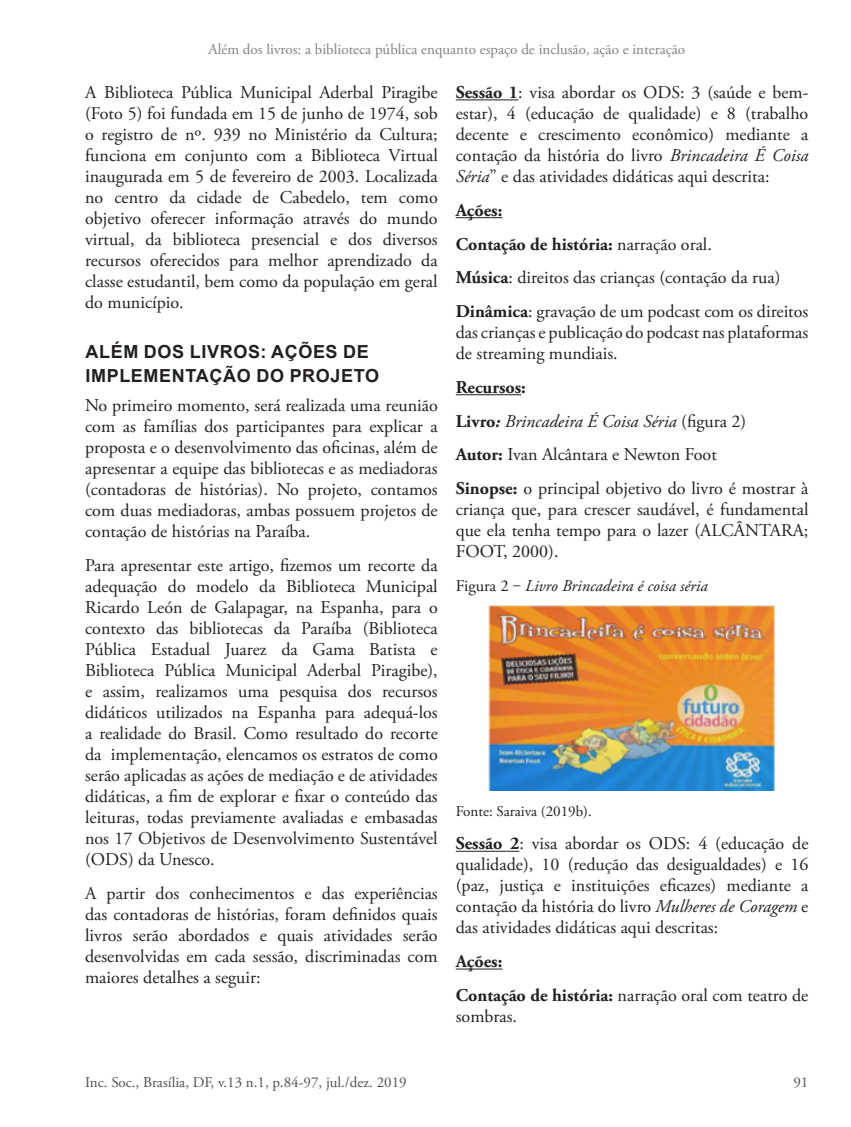
<style>
.page{position:relative;width:851px;height:1127px;background:#fff}
.page>*{position:absolute;margin:0;border:0;box-sizing:border-box;transform-origin:0 0}
.Corpo_de_Texto{font:18px/21px "Adobe Garamond Pro";color:#231f20;text-align:justify}
.Corpo_de_Texto-2{font:700 18px "Adobe Garamond Pro";color:#231f20}
.Ci_Inf__Seção_de_art{font:700 18px/24px "Arial";letter-spacing:.035em;color:#231f20}
.Corpo_de_Texto-3{font:italic 18px "Adobe Garamond Pro";color:#231f20}
.Ci_Inf__Título_image{font:italic 16.5px "Adobe Garamond Pro";color:#231f20}
.t1{font:15px "Adobe Garamond Pro";color:#808285}
.t2{font:15px "Adobe Garamond Pro";color:#524f4f}
.Fonte{font:15px "Adobe Garamond Pro";color:#231f20}
.s1{font-weight:700}
.s2{font-style:italic}
.s3{font-weight:400}
.s4{font-weight:700;font-style:normal}
.s5{font-style:normal}
</style>
<div class="page">
<hr style="left:455px;top:99px;width:63px;height:1px;background:#231f20">
<hr style="left:455px;top:217px;width:47px;height:1px;background:#231f20">
<hr style="left:455px;top:394px;width:66px;height:1px;background:#231f20">
<hr style="left:455px;top:851px;width:64px;height:1px;background:#231f20">
<hr style="left:455px;top:968px;width:47px;height:1px;background:#231f20">
<img style="left:487px;top:605px;width:289px;height:185px">
<p class="t1" style="left:208px;top:40px;width:478px">Além dos livros: a biblioteca pública enquanto espaço de inclusão, ação e interação</p>
<p class="Corpo_de_Texto" style="left:85px;top:83px;width:354px">A Biblioteca Pública Municipal Aderbal Piragibe (Foto 5) foi fundada em 15 de junho de 1974, sob o registro de nº. 939 no Ministério da Cultura; funciona em conjunto com a Biblioteca Virtual inaugurada em 5 de fevereiro de 2003. Localizada no centro da cidade de Cabedelo, tem como objetivo oferecer informação através do mundo virtual, da biblioteca presencial e dos diversos recursos oferecidos para melhor aprendizado da classe estudantil, bem como da população em geral do município.</p>
<p class="Ci_Inf__Seção_de_art" style="left:85px;top:339px;width:295px">ALÉM DOS LIVROS: AÇÕES DE<br>IMPLEMENTAÇÃO DO PROJETO</p>
<p class="Corpo_de_Texto" style="left:85px;top:396px;width:354px">No primeiro momento, será realizada uma reunião com as famílias dos participantes para explicar a proposta e o desenvolvimento das oficinas, além de apresentar a equipe das bibliotecas e as mediadoras (contadoras de histórias). No projeto, contamos com duas mediadoras, ambas possuem projetos de contação de histórias na Paraíba.</p>
<p class="Corpo_de_Texto" style="left:85px;top:555px;width:354px">Para apresentar este artigo, fizemos um recorte da adequação do modelo da Biblioteca Municipal Ricardo León de Galapagar, na Espanha, para o contexto das bibliotecas da Paraíba (Biblioteca Pública Estadual Juarez da Gama Batista e Biblioteca Pública Municipal Aderbal Piragibe), e assim, realizamos uma pesquisa dos recursos didáticos utilizados na Espanha para adequá-los a realidade do Brasil. Como resultado do recorte da implementação, elencamos os estratos de como serão aplicadas as ações de mediação e de atividades didáticas, a fim de explorar e fixar o conteúdo das leituras, todas previamente avaliadas e embasadas nos 17 Objetivos de Desenvolvimento Sustentável (ODS) da Unesco.</p>
<p class="Corpo_de_Texto" style="left:85px;top:883px;width:354px">A partir dos conhecimentos e das experiências das contadoras de histórias, foram definidos quais livros serão abordados e quais atividades serão desenvolvidas em cada sessão, discriminadas com maiores detalhes a seguir:</p>
<p class="Corpo_de_Texto" style="left:455px;top:83px;width:354px"><span class="s1">Sessão 1</span>: visa abordar os ODS: 3 (saúde e bem&shy;estar), 4 (educação de qualidade) e 8 (trabalho decente e crescimento econômico) mediante a contação da história do livro <span class="s2">Brincadeira É Coisa Séria</span>” e das atividades didáticas aqui descrita:</p>
<p class="Corpo_de_Texto-2" style="left:455px;top:200px;width:48px">Ações:</p>
<p class="Corpo_de_Texto-2" style="left:455px;top:233px;width:257px">Contação de história: <span class="s3">narração oral.</span></p>
<p class="Corpo_de_Texto" style="left:455px;top:268px;width:326px"><span class="s1">Música</span>: direitos das crianças (contação da rua)</p>
<p class="Corpo_de_Texto" style="left:455px;top:302px;width:354px"><span class="s1">Dinâmica</span>: gravação de um podcast com os direitos das crianças e publicação do podcast nas plataformas de streaming mundiais.</p>
<p class="Corpo_de_Texto-2" style="left:455px;top:377px;width:72px">Recursos:</p>
<p class="Corpo_de_Texto-3" style="left:455px;top:410px;width:292px"><span class="s4">Livro</span><span class="s1">:</span> Brincadeira É Coisa Séria <span class="s5">(figura 2)</span></p>
<p class="Corpo_de_Texto" style="left:455px;top:445px;width:262px"><span class="s1">Autor:</span> Ivan Alcântara e Newton Foot</p>
<p class="Corpo_de_Texto" style="left:455px;top:479px;width:354px"><span class="s1">Sinopse:</span> o principal objetivo do livro é mostrar à criança que, para crescer saudável, é fundamental que ela tenha tempo para o lazer (ALCÂNTARA; FOOT, 2000).</p>
<p class="Ci_Inf__Título_image" style="left:455px;top:575px;width:253px"><span class="s5">Figura 2 ‒</span> Livro Brincadeira é coisa séria</p>
<p class="Fonte" style="left:455px;top:802px;width:137px">Fonte: Saraiva (2019b).</p>
<p class="Corpo_de_Texto" style="left:455px;top:834px;width:354px"><span class="s1">Sessão 2</span>: visa abordar os ODS: 4 (educação de qualidade), 10 (redução das desigualdades) e 16 (paz, justiça e instituições eficazes) mediante a contação da história do livro <span class="s2">Mulheres de Coragem</span> e das atividades didáticas aqui descritas:</p>
<p class="Corpo_de_Texto-2" style="left:455px;top:951px;width:48px">Ações:</p>
<p class="Corpo_de_Texto" style="left:455px;top:985px;width:354px"><span class="s1">Contação de história:</span> narração oral com teatro de sombras.</p>
<p class="t2" style="left:85px;top:1073px;width:323px">Inc. Soc., Brasília, DF, v.13 n.1, p.84-97, jul./dez. 2019</p>
<p class="t2" style="left:793px;top:1073px;width:16px">91</p>
</div>
